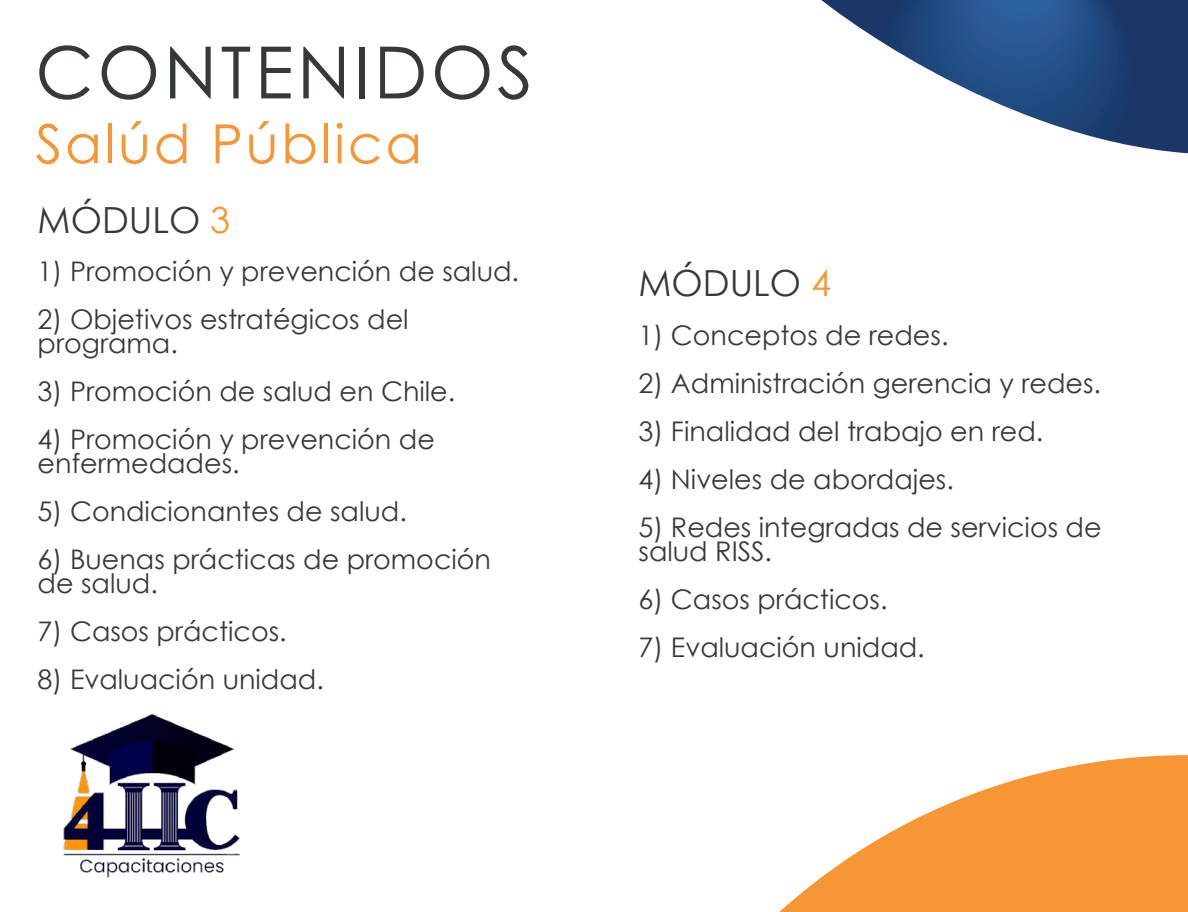
<style>
.page{position:relative;width:1188px;height:912px;background:#fff}
.page>*{position:absolute;margin:0;border:0;box-sizing:border-box;transform-origin:0 0}
.t1{font:72px "Century Gothic";letter-spacing:.05em;color:#353a38}
.t2{font:54px "Century Gothic";letter-spacing:.05em;color:#f79634}
.t3{font:36px "Century Gothic";color:#353a38}
.t4{font:27px/24px "Century Gothic";color:#353a38}
.s1{color:#f79634}
</style>
<div class="page">
<svg style="left:821px;top:0;width:367px;height:153px"></svg>
<svg style="left:779px;top:755px;width:409px;height:157px;fill:#f79634"></svg>
<img style="left:63px;top:714px;width:177px;height:164px">
<h1 class="t1" style="left:35px;top:22px;width:499px">CONTENIDOS</h1>
<h2 class="t2" style="left:35px;top:106px;width:388px">Salúd Pública</h2>
<h3 class="t3" style="left:38px;top:195px;width:194px">MÓDULO <span class="s1">3</span></h3>
<p class="t4" style="left:38px;top:259px;width:483px">1) Promoción y prevención de salud.</p>
<p class="t4" style="left:38px;top:307px;width:373px">2) Objetivos estratégicos del programa.</p>
<p class="t4" style="left:38px;top:379px;width:419px">3) Promoción de salud en Chile.</p>
<p class="t4" style="left:38px;top:427px;width:399px">4) Promoción y prevención de enfermedades.</p>
<p class="t4" style="left:38px;top:499px;width:371px">5) Condicionantes de salud.</p>
<p class="t4" style="left:38px;top:547px;width:455px">6) Buenas prácticas de promoción de salud.</p>
<p class="t4" style="left:38px;top:619px;width:251px">7) Casos prácticos.</p>
<p class="t4" style="left:38px;top:667px;width:288px">8) Evaluación unidad.</p>
<h3 class="t3" style="left:639px;top:258px;width:194px">MÓDULO <span class="s1">4</span></h3>
<p class="t4" style="left:639px;top:322px;width:311px">1) Conceptos de redes.</p>
<p class="t4" style="left:639px;top:370px;width:464px">2) Administración gerencia y redes.</p>
<p class="t4" style="left:639px;top:418px;width:406px">3) Finalidad del trabajo en red.</p>
<p class="t4" style="left:639px;top:466px;width:317px">4) Niveles de abordajes.</p>
<p class="t4" style="left:639px;top:514px;width:465px">5) Redes integradas de servicios de salud RISS.</p>
<p class="t4" style="left:639px;top:586px;width:251px">6) Casos prácticos.</p>
<p class="t4" style="left:639px;top:634px;width:288px">7) Evaluación unidad.</p>
</div>
